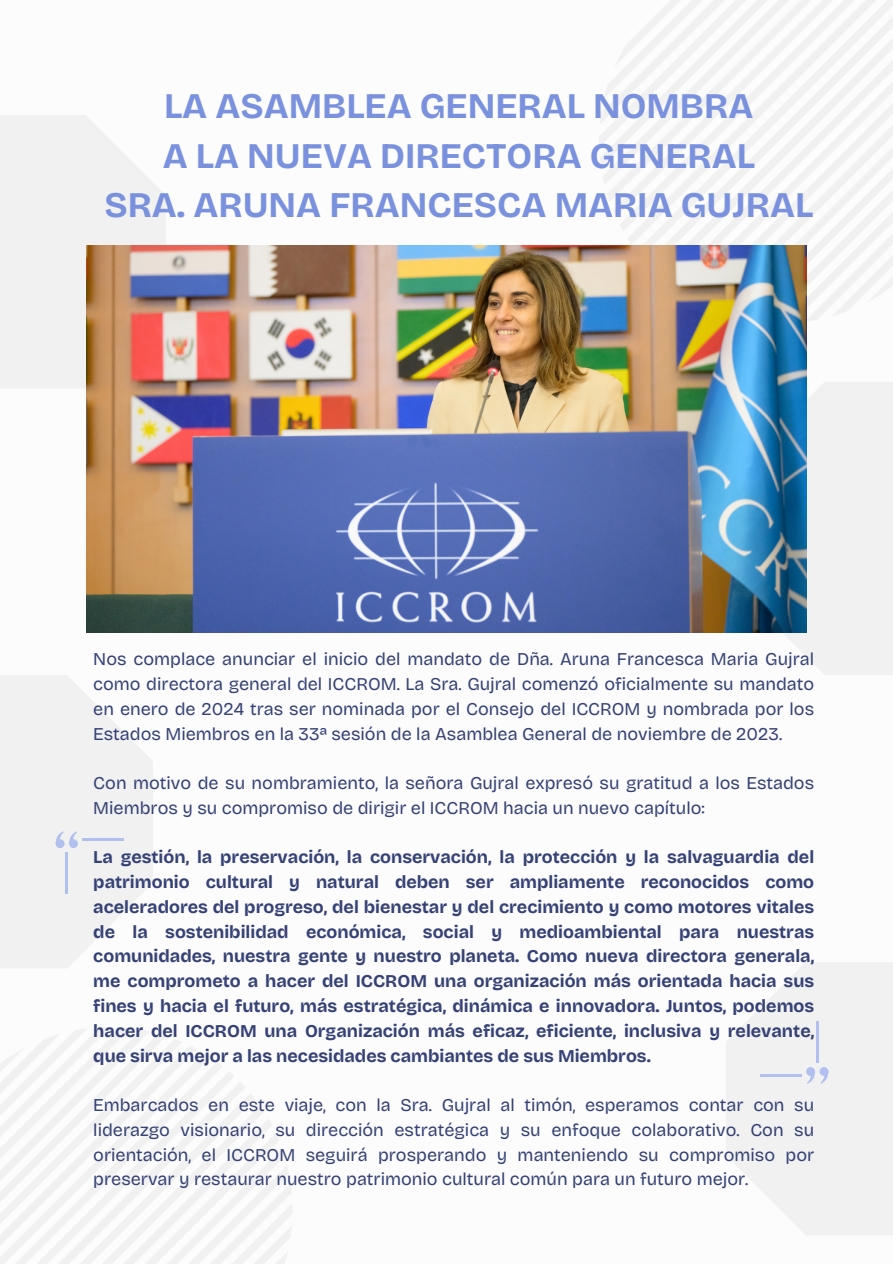
<style>
.page{position:relative;width:893px;height:1264px;background:#fff}
.page>*{position:absolute;margin:0;border:0;box-sizing:border-box;transform-origin:0 0}
.t1{font:700 36px/49.5px "Bricolage Grotesque";color:#7a91dd;text-align:center}
.t2{font:18px/24.8px "Bricolage Grotesque";color:#364276;text-align:justify}
.t3{font:700 18px/24.8px "Bricolage Grotesque";color:#364276;text-align:justify}
</style>
<div class="page">
<svg style="left:599px;top:0;width:293px;height:323px"></svg>
<div style="left:0;top:115px;width:166px;height:273px;background:#f1f1f1"></div>
<div style="left:0;top:1026px;width:293px;height:237px;background:#fbfbfb"></div>
<div style="left:725px;top:961px;width:167px;height:274px;background:#f1f1f1"></div>
<div style="left:0;top:675px;width:153px;height:293px;background:#f1f1f1"></div>
<div style="left:738px;top:382px;width:154px;height:293px;background:#f1f1f1"></div>
<img style="left:86px;top:245px;width:720px;height:387px">
<div style="left:69px;top:839px;width:9px;height:9px;background:#b2c0ef;border-radius:50%"></div>
<div style="left:56px;top:839px;width:9px;height:9px;background:#b2c0ef;border-radius:50%"></div>
<svg style="left:55px;top:831px;width:22px;height:15px"></svg>
<hr style="left:66px;top:852px;width:2px;height:42px;background:#b2c0ef">
<hr style="left:83px;top:839px;width:40px;height:2px;background:#b2c0ef">
<svg style="left:806px;top:1068px;width:23px;height:15px"></svg>
<hr style="left:816px;top:1021px;width:2px;height:41px;background:#b2c0ef">
<hr style="left:760px;top:1074px;width:41px;height:2px;background:#b2c0ef">
<h1 class="t1" style="left:104px;top:82px;width:710px">LA ASAMBLEA GENERAL NOMBRA<br>A LA NUEVA DIRECTORA GENERAL<br>SRA. ARUNA FRANCESCA MARIA GUJRAL</h1>
<p class="t2" style="left:93px;top:647px;width:722px">Nos complace anunciar el inicio del mandato de Dña. Aruna Francesca Maria Gujral como directora general del ICCROM. La Sra. Gujral comenzó oficialmente su mandato en enero de 2024 tras ser nominada por el Consejo del ICCROM y nombrada por los Estados Miembros en la 33ª sesión de la Asamblea General de noviembre de 2023.</p>
<p class="t2" style="left:93px;top:770px;width:722px">Con motivo de su nombramiento, la señora Gujral expresó su gratitud a los Estados<br>Miembros y su compromiso de dirigir el ICCROM hacia un nuevo capítulo:</p>
<p class="t3" style="left:93px;top:845px;width:722px">La gestión, la preservación, la conservación, la protección y la salvaguardia del patrimonio cultural y natural deben ser ampliamente reconocidos como aceleradores del progreso, del bienestar y del crecimiento y como motores vitales de la sostenibilidad económica, social y medioambiental para nuestras comunidades, nuestra gente y nuestro planeta. Como nueva directora generala, me comprometo a hacer del ICCROM una organización más orientada hacia sus fines y hacia el futuro, más estratégica, dinámica e innovadora. Juntos, podemos hacer del ICCROM una Organización más eficaz, eficiente, inclusiva y relevante, que sirva mejor a las necesidades cambiantes de sus Miembros.</p>
<p class="t2" style="left:93px;top:1092px;width:722px">Embarcados en este viaje, con la Sra. Gujral al timón, esperamos contar con su liderazgo visionario, su dirección estratégica y su enfoque colaborativo. Con su orientación, el ICCROM seguirá prosperando y manteniendo su compromiso por preservar y restaurar nuestro patrimonio cultural común para un futuro mejor.</p>
</div>
